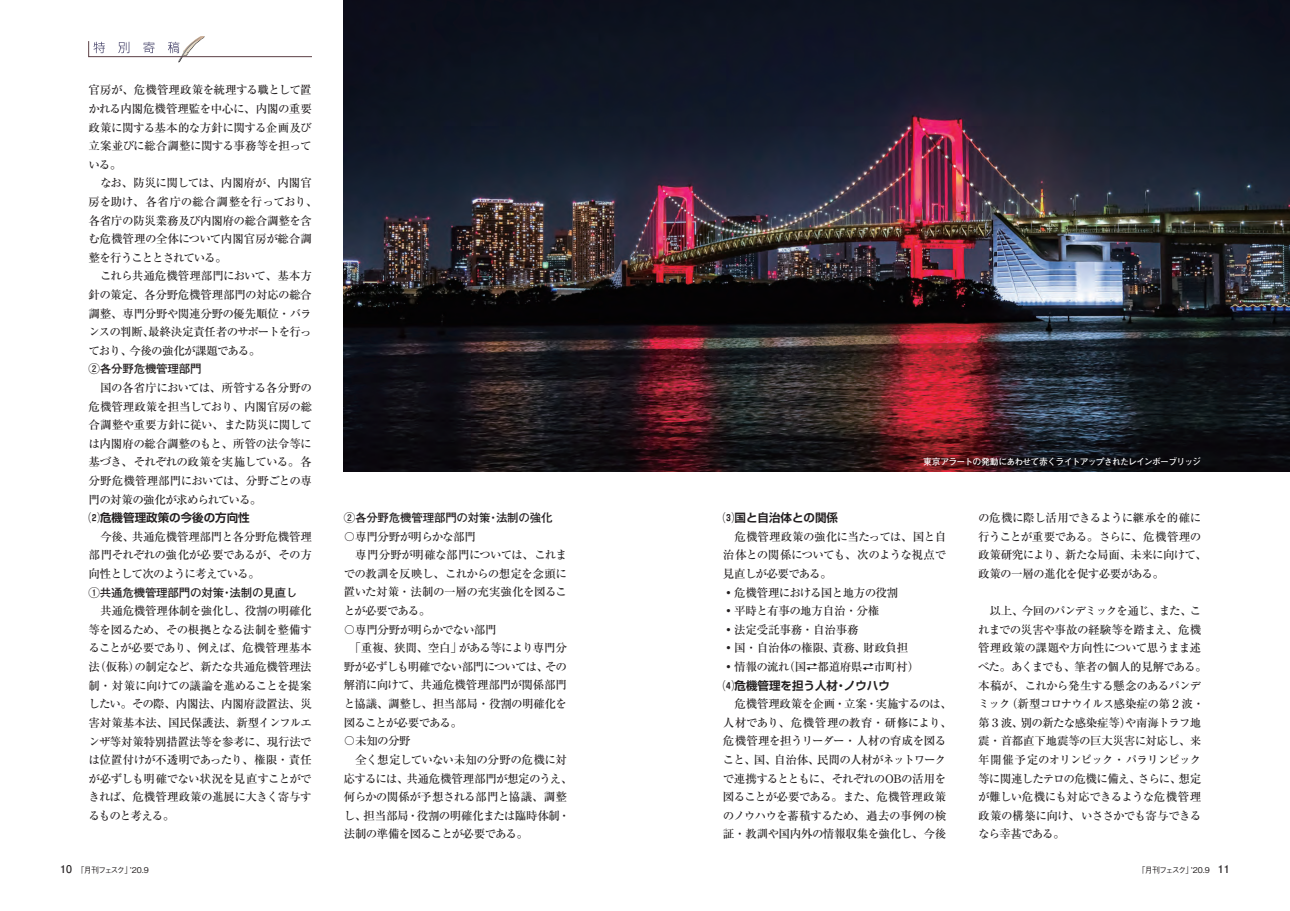
<style>
.page{position:relative;width:1290px;height:911px;background:#fff}
.page>*{position:absolute;margin:0;border:0;box-sizing:border-box;transform-origin:0 0}
.t1{font:500 11.5px/18.6px "Ryumin Pr 6 N";letter-spacing:-.05em;color:#231f20;text-align:justify}
.t2{font:500 11.5px "Ryumin Pr 6 N";letter-spacing:-.02em;color:#231f20}
.t3{font:700 11.5px "Futo Go B101 Pr 6 N";letter-spacing:-.02em;color:#231f20}
.t4{font:700 11.5px "Shin Go Pr 6 N De";color:#231f20}
.t5{font:500 11.5px "Ryumin Pr 6 N";letter-spacing:-.08em;color:#231f20}
.t6{font:500 11.5px "Ryumin Pr 6 N";letter-spacing:-.095em;color:#231f20}
.t7{font:700 8.88px "Futo Go B101 Pr 6 N";letter-spacing:-.09em;color:#fff}
.t8{font:500 8px "Gothic BBB Pr 6 N";letter-spacing:-.165em;color:#231f20}
.s1{font-family:"Futo Go B101 Pr 6 N";font-weight:700;font-size:10.62px}
</style>
<div class="page">
<svg style="left:88px;top:36px;width:224px;height:27px"></svg>
<img style="left:344px;top:0;width:946px;height:471px">
<p class="t1" style="left:89px;top:80px;width:225px">官房が、危機管理政策を統理する職として置かれる内閣危機管理監を中心に、内閣の重要政策に関する基本的な方針に関する企画及び立案並びに総合調整に関する事務等を担っている。</p>
<p class="t1" style="left:89px;top:173px;width:231px;text-align:left;text-indent:12px">なお、防災に関しては、内閣府が、内閣官房を助け、各省庁の総合調整を行っており、各省庁の防災業務及び内閣府の総合調整を含む危機管理の全体について内閣官房が総合調整を行うこととされている。</p>
<p class="t1" style="left:89px;top:266px;width:225px;text-indent:12px">これら共通危機管理部門において、基本方針の策定、各分野危機管理部門の対応の総合調整、専門分野や関連分野の優先順位・バランスの判断、最終決定責任者のサポートを行っており、今後の強化が課題である。</p>
<p class="t3" style="left:89px;top:360px;width:115px">②各分野危機管理部門</p>
<p class="t1" style="left:89px;top:378px;width:225px;text-indent:12px">国の各省庁においては、所管する各分野の危機管理政策を担当しており、内閣官房の総合調整や重要方針に従い、また防災に関しては内閣府の総合調整のもと、所管の法令等に基づき、それぞれの政策を実施している。各分野危機管理部門においては、分野ごとの専門の対策の強化が求められている。</p>
<p class="t4" style="left:89px;top:508px;width:163px">⑵危機管理政策の今後の方向性</p>
<p class="t1" style="left:89px;top:527px;width:225px;text-indent:12px">今後、共通危機管理部門と各分野危機管理部門それぞれの強化が必要であるが、その方向性として次のように考えている。</p>
<p class="t3" style="left:89px;top:583px;width:210px">①共通危機管理部門の対策・法制の見直し</p>
<p class="t1" style="left:89px;top:601px;width:225px;text-indent:12px">共通危機管理体制を強化し、役割の明確化等を図るため、その根拠となる法制を整備することが必要であり、例えば、危機管理基本法（仮称）の制定など、新たな共通危機管理法制・対策に向けての議論を進めることを提案したい。その際、内閣法、内閣府設置法、災害対策基本法、国民保護法、新型インフルエンザ等対策特別措置法等を参考に、現行法では位置付けが不透明であったり、権限・責任が必ずしも明確でない状況を見直すことができれば、危機管理政策の進展に大きく寄与するものと考える。</p>
<p class="t3" style="left:344px;top:508px;width:210px">②各分野危機管理部門の対策・法制の強化</p>
<p class="t1" style="left:344px;top:526px;width:134px">〇専門分野が明らかな部門</p>
<p class="t1" style="left:355px;top:545px;width:213px">専門分野が明確な部門については、これま</p>
<p class="t1" style="left:344px;top:564px;width:225px">での教訓を反映し、これからの想定を念頭に</p>
<p class="t1" style="left:344px;top:582px;width:225px">置いた対策・法制の一層の充実強化を図るこ</p>
<p class="t5" style="left:344px;top:601px;width:88px">とが必要である。</p>
<p class="t1" style="left:344px;top:619px;width:154px">〇専門分野が明らかでない部門</p>
<p class="t1" style="left:349px;top:638px;width:219px">「重複、狭間、空白」がある等により専門分</p>
<p class="t5" style="left:344px;top:657px;width:225px">野が必ずしも明確でない部門については、その</p>
<p class="t2" style="left:344px;top:676px;width:225px">解消に向けて、共通危機管理部門が関係部門</p>
<p class="t2" style="left:344px;top:694px;width:225px">と協議、調整し、担当部局・役割の明確化を</p>
<p class="t6" style="left:344px;top:713px;width:120px">図ることが必要である。</p>
<p class="t1" style="left:344px;top:731px;width:69px">〇未知の分野</p>
<p class="t1" style="left:355px;top:749px;width:213px">全く想定していない未知の分野の危機に対</p>
<p class="t1" style="left:344px;top:768px;width:230px">応するには、共通危機管理部門が想定のうえ、</p>
<p class="t1" style="left:344px;top:787px;width:225px">何らかの関係が予想される部門と協議、調整</p>
<p class="t2" style="left:344px;top:806px;width:228px">し、担当部局・役割の明確化または臨時体制・</p>
<p class="t1" style="left:344px;top:824px;width:186px">法制の準備を図ることが必要である。</p>
<p class="t7" style="left:923px;top:454px;width:280px">東京アラートの発動にあわせて赤くライトアップされたレインボーブリッジ</p>
<p class="t4" style="left:723px;top:508px;width:117px">⑶国と自治体との関係</p>
<p class="t1" style="left:723px;top:526px;width:225px;text-align:left;text-indent:12px">危機管理政策の強化に当たっては、国と自治体との関係についても、次のような視点で見直しが必要である。<br>・危機管理における国と地方の役割<br>・平時と有事の地方自治・分権<br>・法定受託事務・自治事務<br>・国・自治体の権限、責務、財政負担<br>・情報の流れ（国⇋都道府県⇋市町村）</p>
<p class="t4" style="left:723px;top:676px;width:168px">⑷危機管理を担う人材・ノウハウ</p>
<p class="t1" style="left:723px;top:694px;width:230px;text-align:left;text-indent:12px">危機管理政策を企画・立案・実施するのは、人材であり、危機管理の教育・研修により、危機管理を担うリーダー・人材の育成を図ること、国、自治体、民間の人材がネットワークで連携するとともに、それぞれのOBの活用を図ることが必要である。また、危機管理政策のノウハウを蓄積するため、過去の事例の検証・教訓や国内外の情報収集を強化し、今後</p>
<p class="t1" style="left:978px;top:508px;width:230px;text-align:left">の危機に際し活用できるように継承を的確に行うことが重要である。さらに、危機管理の政策研究により、新たな局面、未来に向けて、政策の一層の進化を促す必要がある。</p>
<p class="t1" style="left:978px;top:601px;width:230px;text-align:left;text-indent:12px">以上、今回のパンデミックを通じ、また、これまでの災害や事故の経験等を踏まえ、危機管理政策の課題や方向性について思うまま述べた。あくまでも、筆者の個人的見解である。本稿が、これから発生する懸念のあるパンデミック（新型コロナウイルス感染症の第２波・第３波、別の新たな感染症等）や南海トラフ地震・首都直下地震等の巨大災害に対応し、来年開催予定のオリンピック・パラリンピック等に関連したテロの危機に備え、さらに、想定が難しい危機にも対応できるような危機管理政策の構築に向け、いささかでも寄与できるなら幸甚である。</p>
<p class="t8" style="left:60px;top:863px;width:90px"><span class="s1">10</span>　「月刊フェスク」’20.9</p>
<p class="t8" style="left:1137px;top:863px;width:94px">「月刊フェスク」’20.9　<span class="s1">11</span></p>
</div>
